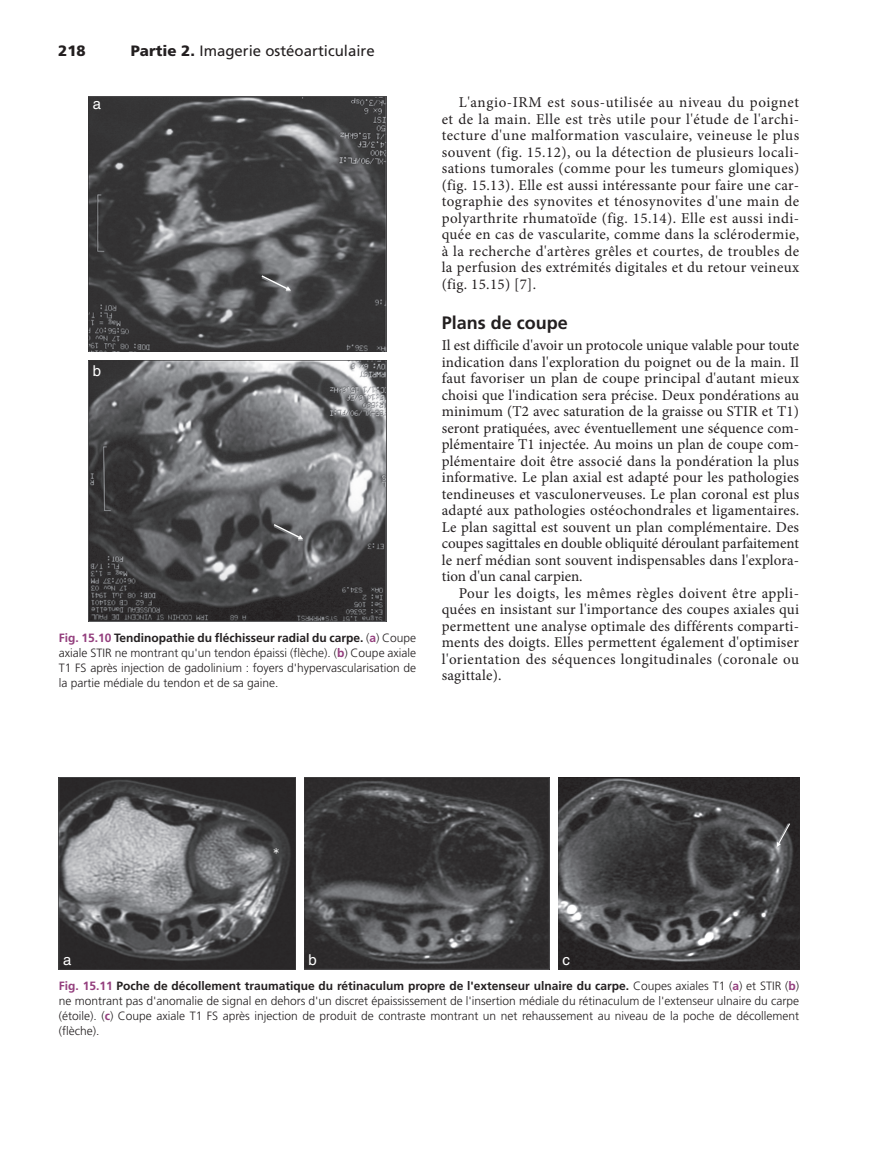
<style>
.page{position:relative;width:890px;height:1158px;background:#fff}
.page>*{position:absolute;margin:0;border:0;box-sizing:border-box;transform-origin:0 0}
.t1{font:700 18px "Frutiger LT Std";color:#231f20}
.t2{font:15px/16.5px "Minion Pro";letter-spacing:.02em;color:#231f20;text-align:justify}
.t3{font:15px "Frutiger LT Std";color:#231f20}
.t4{font:15px "Helvetica";color:#fff}
.t5{font:900 15px "Frutiger LT Std";color:#231f20}
.t6{font:300 12px/15px "Frutiger LT Std";color:#231f20;text-align:justify}
.s1{font-weight:900}
.s2{font-weight:700;color:#933e7d}
.s3{font-weight:700}
</style>
<div class="page">
<img style="left:89px;top:97px;width:297px;height:255px">
<img style="left:89px;top:360px;width:297px;height:261px">
<svg style="left:260px;top:274px;width:31px;height:18px"></svg>
<svg style="left:272px;top:523px;width:31px;height:18px"></svg>
<img style="left:59px;top:777px;width:237px;height:192px">
<img style="left:304px;top:777px;width:245px;height:192px">
<img style="left:558px;top:777px;width:241px;height:192px">
<svg style="left:775px;top:822px;width:16px;height:25px"></svg>
<svg style="left:273px;top:848px;width:6px;height:5px"></svg>
<p class="t5" style="left:58px;top:42px;width:29px">218</p>
<p class="t3" style="left:131px;top:42px;width:245px"><span class="s1">Partie 2.</span> Imagerie ostéoarticulaire</p>
<p class="t4" style="left:93px;top:95px;width:10px">a</p>
<p class="t4" style="left:93px;top:362px;width:10px">b</p>
<p class="t6" style="left:59px;top:630px;width:359px"><span class="s2">Fig. 15.10</span> <span class="s3">Tendinopathie du fléchisseur radial du carpe.</span> (<span class="s2">a</span>) Coupe axiale STIR ne montrant qu'un tendon épaissi (flèche). (<span class="s2">b</span>) Coupe axiale T1 FS après injection de gadolinium : foyers d'hypervascularisation de la partie médiale du tendon et de sa gaine.</p>
<p class="t2" style="left:442px;top:94px;width:359px;text-indent:17px">L'angio-IRM est sous-utilisée au niveau du poignet et de la main. Elle est très utile pour l'étude de l'archi&shy;tecture d'une malformation vasculaire, veineuse le plus souvent (fig. 15.12), ou la détection de plusieurs locali&shy;sations tumorales (comme pour les tumeurs glomiques) (fig. 15.13). Elle est aussi intéressante pour faire une car&shy;tographie des synovites et ténosynovites d'une main de polyarthrite rhumatoïde (fig. 15.14). Elle est aussi indi&shy;quée en cas de vascularite, comme dans la sclérodermie, à la recherche d'artères grêles et courtes, de troubles de la perfusion des extrémités digitales et du retour veineux (fig. 15.15) [7].</p>
<p class="t1" style="left:442px;top:312px;width:128px">Plans de coupe</p>
<p class="t2" style="left:442px;top:337px;width:359px">Il est difficile d'avoir un protocole unique valable pour toute indication dans l'exploration du poignet ou de la main. Il faut favoriser un plan de coupe principal d'autant mieux choisi que l'indication sera précise. Deux pondérations au minimum (T2 avec saturation de la graisse ou STIR et T1) seront pratiquées, avec éventuellement une séquence com&shy;plémentaire T1 injectée. Au moins un plan de coupe com&shy;plémentaire doit être associé dans la pondération la plus informative. Le plan axial est adapté pour les pathologies tendineuses et vasculonerveuses. Le plan coronal est plus adapté aux pathologies ostéochondrales et ligamentaires.<br>Le plan sagittal est souvent un plan complémentaire. Des coupes sagittales en double obliquité déroulant parfaitement le nerf médian sont souvent indispensables dans l'explora&shy;tion d'un canal carpien.</p>
<p class="t2" style="left:442px;top:585px;width:359px;text-indent:17px">Pour les doigts, les mêmes règles doivent être appli&shy;quées en insistant sur l'importance des coupes axiales qui permettent une analyse optimale des différents comparti&shy;ments des doigts. Elles permettent également d'optimiser l'orientation des séquences longitudinales (coronale ou sagittale).</p>
<p class="t4" style="left:63px;top:951px;width:10px">a</p>
<p class="t4" style="left:308px;top:951px;width:10px">b</p>
<p class="t4" style="left:562px;top:951px;width:9px">c</p>
<p class="t6" style="left:59px;top:978px;width:741px"><span class="s2">Fig. 15.11</span> <span class="s3">Poche de décollement traumatique du rétinaculum propre de l'extenseur ulnaire du carpe.</span> Coupes axiales T1 (<span class="s2">a</span>) et STIR (<span class="s2">b</span>) ne montrant pas d'anomalie de signal en dehors d'un discret épaississement de l'insertion médiale du rétinaculum de l'extenseur ulnaire du carpe (étoile). (<span class="s2">c</span>) Coupe axiale T1 FS après injection de produit de contraste montrant un net rehaussement au niveau de la poche de décollement (flèche).</p>
</div>
